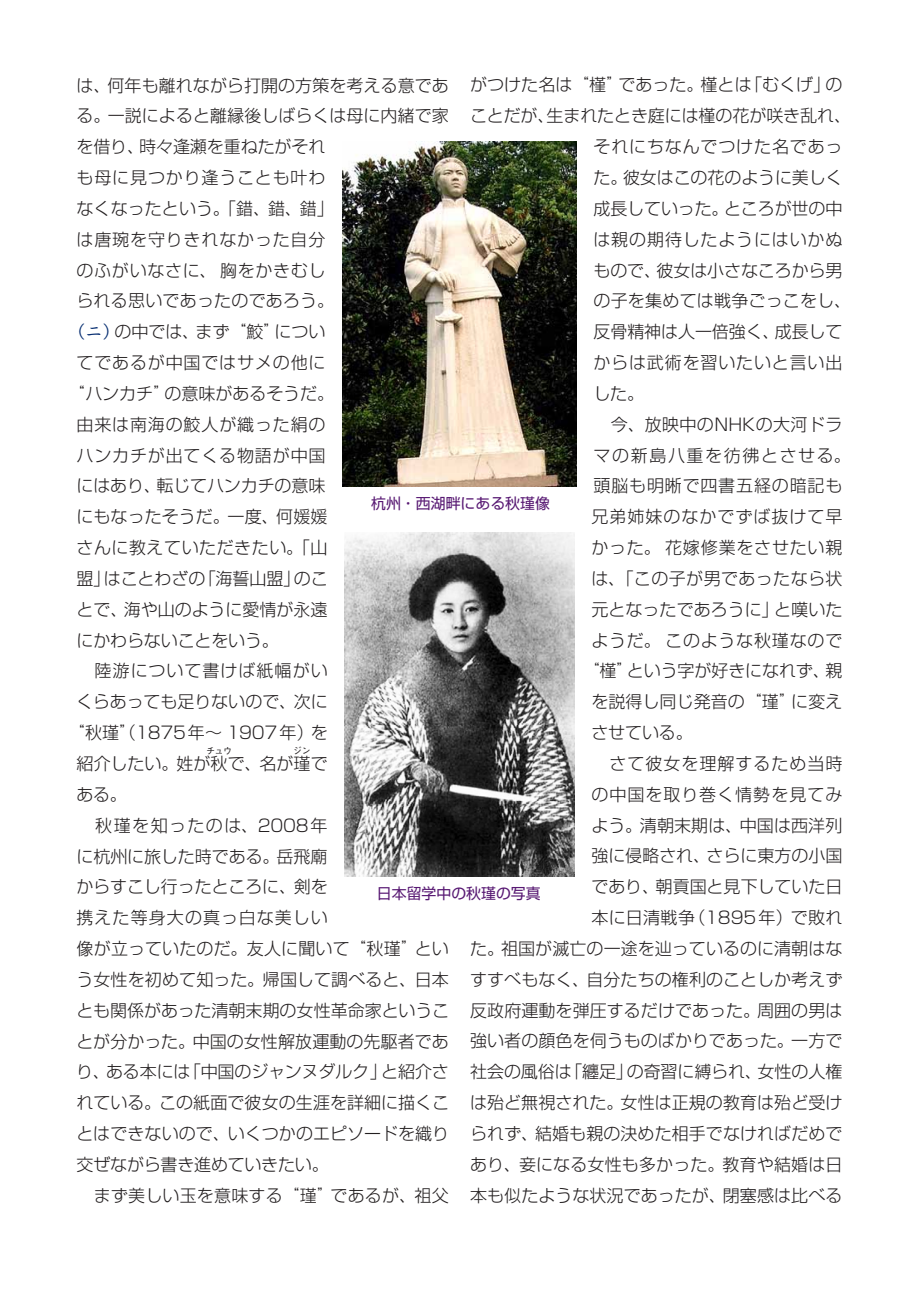
<style>
.page{position:relative;width:919px;height:1289px;background:#fff}
.page>*{position:absolute;margin:0;border:0;box-sizing:border-box;transform-origin:0 0}
.t1{font:300 16.95px/30.8px "Shin Go Pro";letter-spacing:.005em;color:#231f20}
.t2{font:300 16.95px "Shin Go Pro";letter-spacing:.05em;color:#231f20}
.t3{font:300 16.95px "Shin Go Pro";letter-spacing:.06em;color:#231f20}
.t4{font:300 16.95px "Shin Go Pro";letter-spacing:.025em;color:#231f20}
.t5{font:300 16.95px "Shin Go Pro";letter-spacing:.045em;color:#231f20}
.t6{font:300 16.95px "Shin Go Pro";letter-spacing:-.015em;color:#231f20}
.t7{font:300 16.95px "Shin Go Pro";letter-spacing:.03em;color:#231f20}
.t8{font:300 16.95px "Shin Go Pro";letter-spacing:.04em;color:#231f20}
.t9{font:300 16.95px "Shin Go Pro";letter-spacing:.095em;color:#231f20}
.t10{font:300 16.95px "Shin Go Pro";letter-spacing:.055em;color:#231f20}
.t11{font:14.85px "Shin Go Pro";color:#581973}
.t12{font:300 8.55px "Shin Go Pro";color:#231f20}
.s1{font-family:"Kyoka ICA Pro";font-weight:500;color:#072e71}
</style>
<div class="page">
<img style="left:344px;top:533px;width:230px;height:343px">
<img style="left:342px;top:142px;width:234px;height:344px">
<p class="t1" style="left:470px;top:68px;width:374px">がつけた名は“槿”であった。槿とは「むくげ」の</p>
<p class="t1" style="left:470px;top:98px;width:382px">ことだが、生まれたとき庭には槿の花が咲き乱れ、</p>
<p class="t2" style="left:593px;top:133px;width:250px">それにちなんでつけた名であっ</p>
<p class="t1" style="left:593px;top:160px;width:250px">た。彼女はこの花のように美しく</p>
<p class="t1" style="left:593px;top:191px;width:250px">成長していった。ところが世の中</p>
<p class="t2" style="left:593px;top:225px;width:250px">は親の期待したようにはいかぬ</p>
<p class="t1" style="left:593px;top:252px;width:250px">もので、彼女は小さなころから男</p>
<p class="t1" style="left:593px;top:283px;width:259px">の子を集めては戦争ごっこをし、</p>
<p class="t1" style="left:593px;top:314px;width:250px">反骨精神は人一倍強く、成長して</p>
<p class="t2" style="left:593px;top:348px;width:250px">からは武術を習いたいと言い出</p>
<p class="t1" style="left:593px;top:376px;width:52px">した。</p>
<p class="t4" style="left:593px;top:410px;width:250px">　今、放映中のNHKの大河ドラ</p>
<p class="t9" style="left:593px;top:441px;width:259px">マの新島八重を彷彿とさせる。</p>
<p class="t2" style="left:593px;top:472px;width:250px">頭脳も明晰で四書五経の暗記も</p>
<p class="t10" style="left:591px;top:503px;width:252px">兄弟姉妹のなかでずば抜けて早</p>
<p class="t5" style="left:591px;top:533px;width:252px">かった。花嫁修業をさせたい親</p>
<p class="t4" style="left:591px;top:564px;width:252px">は、「この子が男であったなら状</p>
<p class="t1" style="left:591px;top:592px;width:252px">元となったであろうに」と嘆いた</p>
<p class="t5" style="left:591px;top:626px;width:252px">ようだ。このような秋瑾なので</p>
<p class="t1" style="left:582px;top:653px;width:261px">“槿”という字が好きになれず、親</p>
<p class="t1" style="left:591px;top:684px;width:253px">を説得し同じ発音の“瑾”に変え</p>
<p class="t1" style="left:591px;top:715px;width:103px">させている。</p>
<p class="t3" style="left:591px;top:749px;width:252px">　さて彼女を理解するため当時</p>
<p class="t3" style="left:591px;top:780px;width:252px">の中国を取り巻く情勢を見てみ</p>
<p class="t1" style="left:591px;top:807px;width:252px">よう。清朝末期は、中国は西洋列</p>
<p class="t1" style="left:591px;top:838px;width:252px">強に侵略され、さらに東方の小国</p>
<p class="t1" style="left:591px;top:869px;width:253px">であり、朝貢国と見下していた日</p>
<p class="t1" style="left:591px;top:900px;width:252px">本に日清戦争（1895年）で敗れ</p>
<p class="t1" style="left:470px;top:931px;width:374px">た。祖国が滅亡の一途を辿っているのに清朝はな</p>
<p class="t1" style="left:470px;top:961px;width:374px">すすべもなく、自分たちの権利のことしか考えず</p>
<p class="t1" style="left:470px;top:992px;width:374px">反政府運動を弾圧するだけであった。周囲の男は</p>
<p class="t1" style="left:470px;top:1023px;width:374px">強い者の顔色を伺うものばかりであった。一方で</p>
<p class="t1" style="left:470px;top:1054px;width:374px">社会の風俗は「纏足」の奇習に縛られ、女性の人権</p>
<p class="t1" style="left:470px;top:1085px;width:374px">は殆ど無視された。女性は正規の教育は殆ど受け</p>
<p class="t1" style="left:470px;top:1116px;width:374px">られず、結婚も親の決めた相手でなければだめで</p>
<p class="t1" style="left:470px;top:1146px;width:374px">あり、妾になる女性も多かった。教育や結婚は日</p>
<p class="t1" style="left:470px;top:1177px;width:374px">本も似たような状況であったが、閉塞感は比べる</p>
<p class="t1" style="left:76px;top:68px;width:374px">は、何年も離れながら打開の方策を考える意であ</p>
<p class="t1" style="left:76px;top:98px;width:374px">る。一説によると離縁後しばらくは母に内緒で家</p>
<p class="t1" style="left:76px;top:129px;width:250px">を借り、時々逢瀬を重ねたがそれ</p>
<p class="t2" style="left:76px;top:164px;width:250px">も母に見つかり逢うことも叶わ</p>
<p class="t1" style="left:76px;top:191px;width:259px">なくなったという。「錯、錯、錯」</p>
<p class="t2" style="left:76px;top:225px;width:250px">は唐琬を守りきれなかった自分</p>
<p class="t8" style="left:76px;top:256px;width:250px">のふがいなさに、胸をかきむし</p>
<p class="t1" style="left:76px;top:283px;width:259px">られる思いであったのであろう。</p>
<p class="t1" style="left:68px;top:314px;width:259px"><span class="s1">（ニ）</span>の中では、まず“鮫”につい</p>
<p class="t2" style="left:76px;top:349px;width:250px">てであるが中国ではサメの他に</p>
<p class="t1" style="left:68px;top:376px;width:268px">“ハンカチ”の意味があるそうだ。</p>
<p class="t2" style="left:76px;top:410px;width:250px">由来は南海の鮫人が織った絹の</p>
<p class="t2" style="left:77px;top:441px;width:250px">ハンカチが出てくる物語が中国</p>
<p class="t1" style="left:76px;top:468px;width:250px">にはあり、転じてハンカチの意味</p>
<p class="t1" style="left:76px;top:499px;width:252px">にもなったそうだ。一度、何媛媛</p>
<p class="t7" style="left:76px;top:533px;width:252px">さんに教えていただきたい。「山</p>
<p class="t1" style="left:77px;top:561px;width:253px">盟」はことわざの「海誓山盟」のこ</p>
<p class="t1" style="left:76px;top:592px;width:252px">とで、海や山のように愛情が永遠</p>
<p class="t1" style="left:76px;top:622px;width:204px">にかわらないことをいう。</p>
<p class="t3" style="left:77px;top:657px;width:252px">　陸游について書けば紙幅がい</p>
<p class="t1" style="left:76px;top:684px;width:253px">くらあっても足りないので、次に</p>
<p class="t6" style="left:68px;top:718px;width:261px">“秋瑾”（1875年～ 1907年）を</p>
<p class="t1" style="left:76px;top:746px;width:253px">紹介したい。姓が秋で、名が瑾で</p>
<p class="t11" style="left:371px;top:491px;width:180px">杭州・西湖畔にある秋瑾像</p>
<p class="t12" style="left:206px;top:743px;width:27px">チュウ</p>
<p class="t12" style="left:293px;top:743px;width:19px">ジン</p>
<p class="t1" style="left:76px;top:777px;width:374px">ある。<br>　秋瑾を知ったのは、2008年<br>に杭州に旅した時である。岳飛廟<br>からすこし行ったところに、剣を<br>携えた等身大の真っ白な美しい<br>像が立っていたのだ。友人に聞いて“秋瑾”という女性を初めて知った。帰国して調べると、日本とも関係があった清朝末期の女性革命家ということが分かった。中国の女性解放運動の先駆者であり、ある本には「中国のジャンヌダルク」と紹介されている。この紙面で彼女の生涯を詳細に描くことはできないので、いくつかのエピソードを織り交ぜながら書き進めていきたい。<br>　まず美しい玉を意味する“瑾”であるが、祖父</p>
<p class="t11" style="left:377px;top:880px;width:165px">日本留学中の秋瑾の写真</p>
</div>
